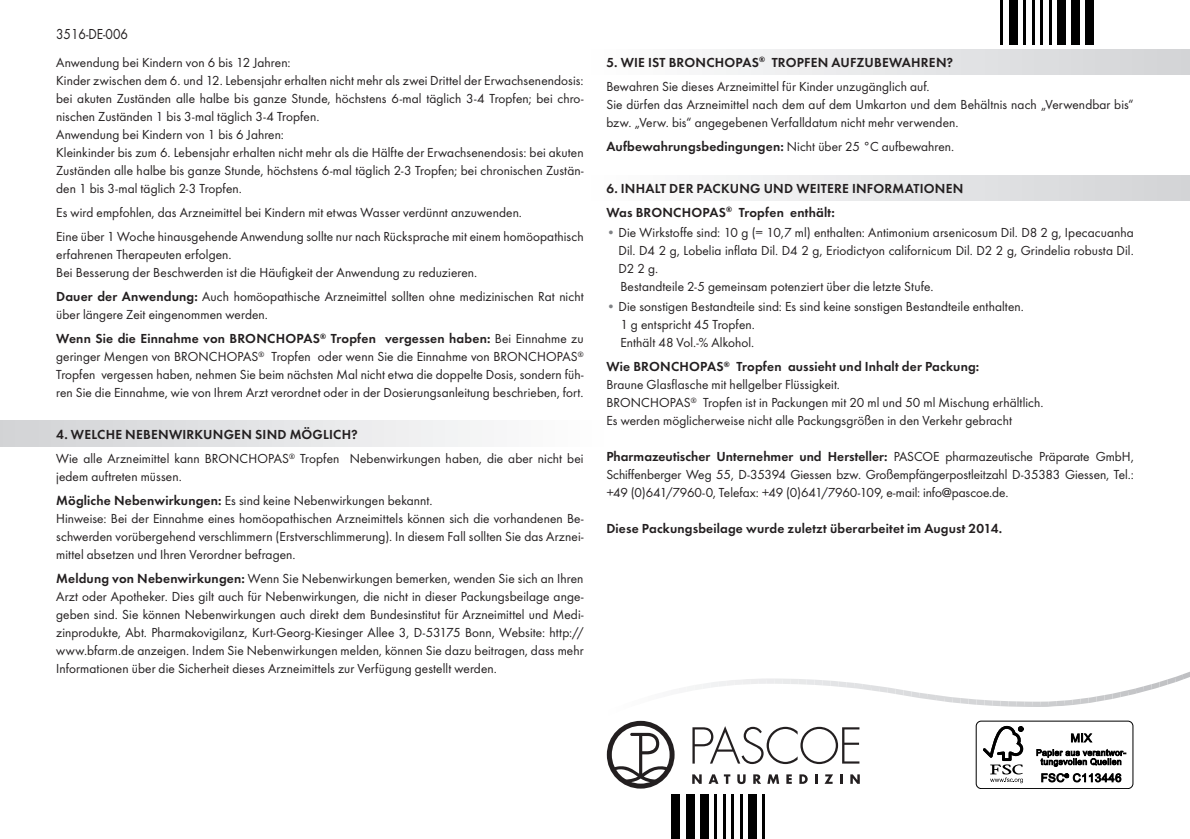
<style>
.page{position:relative;width:1190px;height:839px;background:#fff}
.page>*{position:absolute;margin:0;border:0;box-sizing:border-box;transform-origin:0 0}
.t1{font:15px "Futura Boo";color:#231f20;scale:.9 1}
.t2{font:13.6px/18px "Futura Boo";letter-spacing:.01em;color:#231f20;text-align:justify}
.t3{font:13.6px "Futura Dem";letter-spacing:.015em;color:#231f20}
.s1{font-family:"Futura Dem"}
.s2{font-family:"Futura Boo"}
.s3{color:#808285}
</style>
<div class="page">
<div style="left:583px;top:175px;width:607px;height:26px;background:linear-gradient(to right,#fefefe,#d2d3d5)"></div>
<div style="left:583px;top:49px;width:607px;height:26px;background:linear-gradient(to right,#fefefe,#d2d3d5)"></div>
<div style="left:0;top:420px;width:606px;height:26px;background:linear-gradient(to right,#d1d3d5,#fefefe)"></div>
<hr style="left:1000px;top:0;width:3px;height:45px;background:#000">
<div style="left:1009px;top:0;width:8px;height:45px;background:#000"></div>
<hr style="left:1023px;top:0;width:3px;height:45px;background:#000">
<hr style="left:1031px;top:0;width:3px;height:45px;background:#000">
<hr style="left:1040px;top:0;width:3px;height:45px;background:#000">
<hr style="left:1048px;top:0;width:3px;height:45px;background:#000">
<div style="left:1057px;top:0;width:8px;height:45px;background:#000"></div>
<div style="left:1071px;top:0;width:8px;height:45px;background:#000"></div>
<div style="left:1085px;top:0;width:9px;height:45px;background:#000"></div>
<hr style="left:762px;top:793px;width:3px;height:45px;background:#000">
<div style="left:748px;top:793px;width:8px;height:45px;background:#000"></div>
<hr style="left:739px;top:793px;width:3px;height:45px;background:#000">
<hr style="left:731px;top:793px;width:3px;height:45px;background:#000">
<hr style="left:722px;top:793px;width:3px;height:45px;background:#000">
<hr style="left:714px;top:793px;width:3px;height:45px;background:#000">
<div style="left:700px;top:793px;width:8px;height:45px;background:#000"></div>
<div style="left:685px;top:793px;width:9px;height:45px;background:#000"></div>
<div style="left:671px;top:793px;width:9px;height:45px;background:#000"></div>
<svg style="left:606px;top:671px;width:584px;height:117px"></svg>
<p class="t1" style="left:56px;top:25px;width:81px">3516-DE-006</p>
<p class="t2" style="left:56px;top:53px;width:236px">Anwendung bei Kindern von 6 bis 12 Jahren:</p>
<p class="t2" style="left:56px;top:71px;width:529px">Kinder zwischen dem 6. und 12. Lebensjahr erhalten nicht mehr als zwei Drittel der Erwachsenendosis: bei akuten Zuständen alle halbe bis ganze Stunde, höchstens 6-mal täglich 3-4 Tropfen; bei chro&shy;nischen Zuständen 1 bis 3-mal täglich 3-4 Tropfen.</p>
<p class="t2" style="left:56px;top:125px;width:229px">Anwendung bei Kindern von 1 bis 6 Jahren:</p>
<p class="t2" style="left:56px;top:143px;width:529px">Kleinkinder bis zum 6. Lebensjahr erhalten nicht mehr als die Hälfte der Erwachsenendosis: bei akuten Zuständen alle halbe bis ganze Stunde, höchstens 6-mal täglich 2-3 Tropfen; bei chronischen Zustän&shy;den 1 bis 3-mal täglich 2-3 Tropfen.</p>
<p class="t2" style="left:56px;top:203px;width:467px">Es wird empfohlen, das Arzneimittel bei Kindern mit etwas Wasser verdünnt anzuwenden.</p>
<p class="t2" style="left:56px;top:227px;width:529px">Eine über 1 Woche hinausgehende Anwendung sollte nur nach Rücksprache mit einem homöopathisch erfahrenen Therapeuten erfolgen.</p>
<p class="t2" style="left:56px;top:263px;width:422px">Bei Besserung der Beschwerden ist die Häufigkeit der Anwendung zu reduzieren.</p>
<p class="t2" style="left:56px;top:287px;width:529px"><span class="s1">Dauer der Anwendung:</span> Auch homöopathische Arzneimittel sollten ohne medizinischen Rat nicht über längere Zeit eingenommen werden.</p>
<p class="t2" style="left:56px;top:329px;width:529px"><span class="s1">Wenn Sie die Einnahme von BRONCHOPAS</span><sup>®</sup> <span class="s1">Tropfen vergessen haben:</span> Bei Einnahme zu geringer Mengen von BRONCHOPAS<sup>®</sup> Tropfen oder wenn Sie die Einnahme von BRONCHOPAS<sup>® </sup>Tropfen vergessen haben, nehmen Sie beim nächsten Mal nicht etwa die doppelte Dosis, sondern füh&shy;ren Sie die Einnahme, wie von Ihrem Arzt verordnet oder in der Dosierungsanleitung beschrieben, fort.</p>
<p class="t3" style="left:56px;top:424px;width:303px">4. WELCHE NEBENWIRKUNGEN SIND MÖGLICH?</p>
<p class="t2" style="left:56px;top:449px;width:529px">Wie alle Arzneimittel kann BRONCHOPAS<sup>®</sup> Tropfen Nebenwirkungen haben, die aber nicht bei jedem auftreten müssen.</p>
<p class="t2" style="left:56px;top:491px;width:378px"><span class="s1">Mögliche Nebenwirkungen:</span> Es sind keine Nebenwirkungen bekannt.</p>
<p class="t2" style="left:56px;top:509px;width:529px">Hinweise: Bei der Einnahme eines homöopathischen Arzneimittels können sich die vorhandenen Be&shy;schwerden vorübergehend verschlimmern (Erstverschlimmerung). In diesem Fall sollten Sie das Arznei&shy;mittel absetzen und Ihren Verordner befragen.</p>
<p class="t2" style="left:56px;top:569px;width:529px"><span class="s1">Meldung von Nebenwirkungen:</span> Wenn Sie Nebenwirkungen bemerken, wenden Sie sich an Ihren Arzt oder Apotheker. Dies gilt auch für Nebenwirkungen, die nicht in dieser Packungsbeilage ange&shy;geben sind. Sie können Nebenwirkungen auch direkt dem Bundesinstitut für Arzneimittel und Medi&shy;zinprodukte, Abt. Pharmakovigilanz, Kurt-Georg-Kiesinger Allee 3, D-53175 Bonn, Website: http:// www.bfarm.de anzeigen. Indem Sie Nebenwirkungen melden, können Sie dazu beitragen, dass mehr Informationen über die Sicherheit dieses Arzneimittels zur Verfügung gestellt werden.</p>
<p class="t3" style="left:606px;top:52px;width:348px">5. WIE IST BRONCHOPAS<sup>®</sup> TROPFEN AUFZUBEWAHREN?</p>
<p class="t2" style="left:606px;top:77px;width:325px">Bewahren Sie dieses Arzneimittel für Kinder unzugänglich auf.</p>
<p class="t2" style="left:606px;top:95px;width:529px">Sie dürfen das Arzneimittel nach dem auf dem Umkarton und dem Behältnis nach „Verwendbar bis“ bzw. „Verw. bis“ angegebenen Verfalldatum nicht mehr verwenden.</p>
<p class="t3" style="left:606px;top:136px;width:349px">Aufbewahrungsbedingungen: <span class="s2">Nicht über 25 °C aufbewahren.</span></p>
<p class="t3" style="left:606px;top:178px;width:359px">6. INHALT DER PACKUNG UND WEITERE INFORMATIONEN</p>
<p class="t3" style="left:606px;top:202px;width:230px">Was BRONCHOPAS<sup>®</sup> Tropfen enthält:</p>
<p class="t2" style="left:618px;top:223px;width:517px;text-indent:-12px"><span class="s3">•</span> Die Wirkstoffe sind: 10 g (= 10,7 ml) enthalten: Antimonium arsenicosum Dil. D8 2 g, Ipecacuanha Dil. D4 2 g, Lobelia inflata Dil. D4 2 g, Eriodictyon californicum Dil. D2 2 g, Grindelia robusta Dil.<br>D2 2 g.</p>
<p class="t2" style="left:620px;top:277px;width:315px">Bestandteile 2-5 gemeinsam potenziert über die letzte Stufe.</p>
<p class="t2" style="left:606px;top:297px;width:419px"><span class="s3">•</span> Die sonstigen Bestandteile sind: Es sind keine sonstigen Bestandteile enthalten.</p>
<p class="t2" style="left:620px;top:315px;width:136px">1 g entspricht 45 Tropfen.</p>
<p class="t2" style="left:620px;top:333px;width:135px">Enthält 48 Vol.-% Alkohol.</p>
<p class="t3" style="left:606px;top:356px;width:374px">Wie BRONCHOPAS<sup>®</sup> Tropfen aussieht und Inhalt der Packung:</p>
<p class="t2" style="left:606px;top:375px;width:235px">Braune Glasflasche mit hellgelber Flüssigkeit.</p>
<p class="t2" style="left:606px;top:393px;width:439px">BRONCHOPAS<sup>®</sup> Tropfen ist in Packungen mit 20 ml und 50 ml Mischung erhältlich.</p>
<p class="t2" style="left:606px;top:411px;width:407px">Es werden möglicherweise nicht alle Packungsgrößen in den Verkehr gebracht</p>
<p class="t2" style="left:606px;top:447px;width:529px"><span class="s1">Pharmazeutischer Unternehmer und Hersteller:</span> PASCOE pharmazeutische Präparate GmbH, Schiffenberger Weg 55, D-35394 Giessen bzw. Großempfängerpostleitzahl D-35383 Giessen, Tel.: +49 (0)641/7960-0, Telefax: +49 (0)641/7960-109, e-mail: info@pascoe.de.</p>
<p class="t3" style="left:606px;top:518px;width:397px">Diese Packungsbeilage wurde zuletzt überarbeitet im August 2014.</p>
</div>
